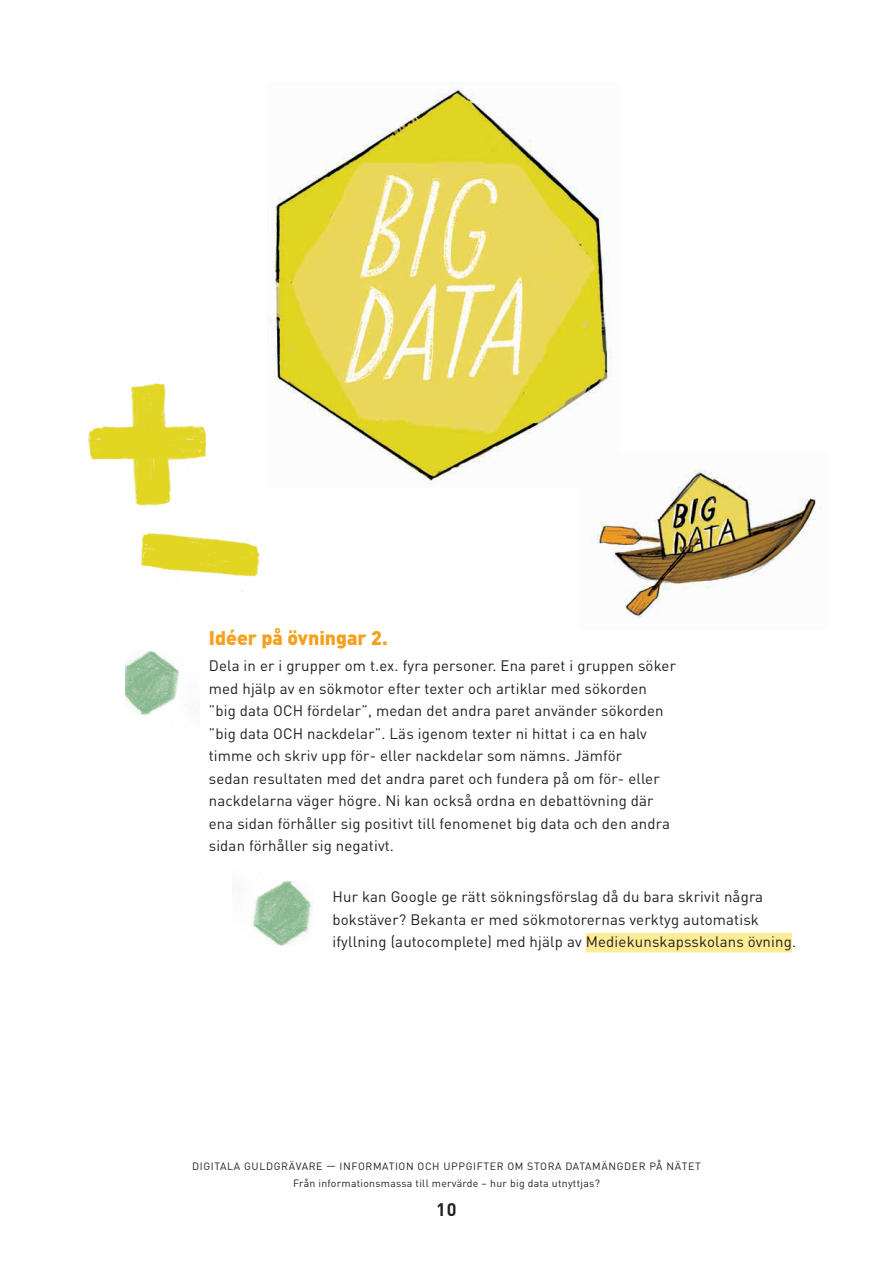
<style>
.page{position:relative;width:893px;height:1263px;background:#fff}
.page>*{position:absolute;margin:0;border:0;box-sizing:border-box;transform-origin:0 0}
.t1{font:900 19.5px "DIN Pro";color:#f6a01b}
.t2{font:700 18px "DIN Pro";color:#231f20}
.t3{font:15px/22.5px "DIN Pro";letter-spacing:.01em;color:#231f20}
.t4{font:10.5px/16.5px "DIN Pro";letter-spacing:.06em;color:#231f20;text-align:center}
</style>
<div class="page">
<img style="left:267px;top:83px;width:345px;height:403px">
<img style="left:82px;top:383px;width:178px;height:218px">
<img style="left:580px;top:452px;width:242px;height:166px">
<img style="left:126px;top:651px;width:73px;height:64px">
<img style="left:233px;top:880px;width:79px;height:66px">
<div style="left:586px;top:933px;width:206px;height:19px;background:#ffec96"></div>
<h1 class="t1" style="left:209px;top:625px;width:181px">Idéer på övningar 2.</h1>
<p class="t3" style="left:209px;top:654px;width:469px">Dela in er i grupper om t.ex. fyra personer. Ena paret i gruppen söker med hjälp av en sökmotor efter texter och artiklar med sökorden ”big data OCH</p>
<p class="t3" style="left:307px;top:699px;width:358px">fördelar”, medan det andra paret använder sökorden</p>
<p class="t3" style="left:209px;top:721px;width:75px">”big data OCH</p>
<p class="t3" style="left:209px;top:721px;width:463px;text-indent:98px">nackdelar”. Läs igenom texter ni hittat i ca en halv timme och skriv upp för- eller nackdelar som nämns. Jämför<br>sedan resultaten med det andra paret och fundera på om för- eller nackdelarna väger högre. N i kan också ordna en debattövning där ena sidan förhåller sig positivt till fenomenet big data och den andra sidan förhåller sig negativt.</p>
<p class="t3" style="left:332px;top:885px;width:465px">H ur kan Google ge rätt sökningsförslag då du bara skrivit några bokstäver? Bekanta er med sökmotorernas verktyg automatisk ifyllning (autocomplete) med hjälp av M ediekunskapsskolans övning.</p>
<p class="t4" style="left:192px;top:1158px;width:510px">Digitala guldgrävare — information och uppgifter om stora datamängd er på nätet<br>Från informationsmassa till mervärde – hur big data utnyttjas?</p>
<p class="t2" style="left:436px;top:1197px;width:22px">10</p>
</div>
